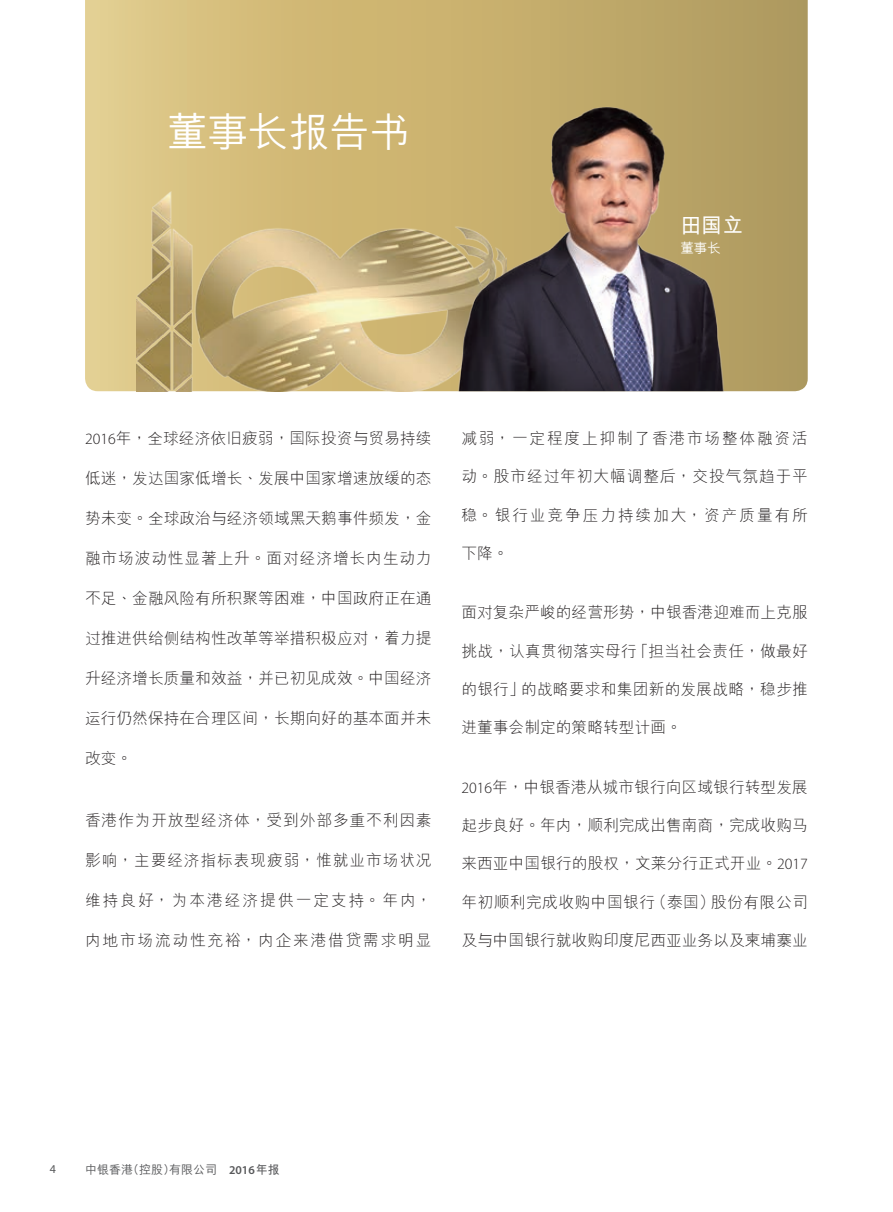
<style>
.page{position:relative;width:893px;height:1212px;background:#fff}
.page>*{position:absolute;margin:0;border:0;box-sizing:border-box;transform-origin:0 0}
.t1{font:500 40.5px "M Hei HKS";color:#fff}
.t2{font:700 21px "M Hei HKS";color:#fff}
.t3{font:300 15.75px "M Hei HKS";letter-spacing:.005em;color:#231f20}
.t4{font:300 15.75px "M Hei HKS";letter-spacing:.055em;color:#231f20}
.t5{font:300 15.75px "M Hei HKS";letter-spacing:.11em;color:#231f20}
.t6{font:300 15.75px "M Hei HKS";letter-spacing:.03em;color:#231f20}
.t7{font:300 15.75px "M Hei HKS";letter-spacing:.125em;color:#231f20}
.t8{font:300 15.75px "M Hei HKS";letter-spacing:.12em;color:#231f20}
.t9{font:500 13.5px "M Hei HKS";color:#fff}
.t10{font:500 12px "M Hei HKS";color:#57585a}
.t11{font:12px "Myriad Pro";color:#57585a}
.s1{font-family:"Myriad Pro"}
.s2{font-family:"Myriad Pro";font-weight:600}
.s3{font-weight:700}
</style>
<div class="page">
<svg style="left:85px;top:0;width:723px;height:391px;background:#c9b373"></svg>
<img style="left:137px;top:191px;width:302px;height:200px">
<img style="left:439px;top:96px;width:288px;height:295px">
<h1 class="t1" style="left:167px;top:102px;width:244px">董事長報告書</h1>
<h2 class="t2" style="left:680px;top:210px;width:64px">田國立</h2>
<p class="t9" style="left:680px;top:238px;width:42px">董事長</p>
<p class="t3" style="left:85px;top:427px;width:348px"><span class="s1">2016</span>年，全球經濟依舊疲弱，國際投資與貿易持續</p>
<p class="t3" style="left:85px;top:467px;width:348px">低迷，發達國家低增長、發展中國家增速放緩的態</p>
<p class="t3" style="left:85px;top:507px;width:348px">勢未變。全球政治與經濟領域黑天鵝事件頻發，金</p>
<p class="t4" style="left:85px;top:547px;width:348px">融市場波動性顯著上升。面對經濟增長內生動力</p>
<p class="t3" style="left:85px;top:587px;width:348px">不足、金融風險有所積聚等困難，中國政府正在通</p>
<p class="t3" style="left:85px;top:627px;width:348px">過推進供給側結構性改革等舉措積極應對，着力提</p>
<p class="t3" style="left:85px;top:667px;width:348px">升經濟增長質量和效益，並已初見成效。中國經濟</p>
<p class="t3" style="left:85px;top:707px;width:348px">運行仍然保持在合理區間，長期向好的基本面並未</p>
<p class="t3" style="left:85px;top:747px;width:49px">改變。</p>
<p class="t4" style="left:85px;top:809px;width:348px">香港作為開放型經濟體，受到外部多重不利因素</p>
<p class="t4" style="left:85px;top:849px;width:348px">影響，主要經濟指標表現疲弱，惟就業市場狀況</p>
<p class="t7" style="left:85px;top:889px;width:348px">維持良好，為本港經濟提供一定支持。年內，</p>
<p class="t5" style="left:85px;top:929px;width:348px">內地市場流動性充裕，內企來港借貸需求明顯</p>
<p class="t5" style="left:461px;top:427px;width:348px">減弱，一定程度上抑制了香港市場整體融資活</p>
<p class="t4" style="left:461px;top:466px;width:348px">動。股市經過年初大幅調整後，交投氣氛趨於平</p>
<p class="t8" style="left:461px;top:504px;width:348px">穩。銀行業競爭壓力持續加大，資產質量有所</p>
<p class="t3" style="left:461px;top:542px;width:49px">下降。</p>
<p class="t3" style="left:461px;top:602px;width:348px">面對複雜嚴峻的經營形勢，中銀香港迎難而上克服</p>
<p class="t3" style="left:461px;top:640px;width:348px">挑戰，認真貫徹落實母行「擔當社會責任，做最好</p>
<p class="t3" style="left:461px;top:678px;width:348px">的銀行」的戰略要求和集團新的發展戰略，穩步推</p>
<p class="t3" style="left:461px;top:716px;width:222px">進董事會制定的策略轉型計畫。</p>
<p class="t3" style="left:461px;top:776px;width:348px"><span class="s1">2016</span>年，中銀香港從城市銀行向區域銀行轉型發展</p>
<p class="t3" style="left:461px;top:814px;width:348px">起步良好。年內，順利完成出售南商，完成收購馬</p>
<p class="t3" style="left:461px;top:852px;width:348px">來西亞中國銀行的股權，文萊分行正式開業。<span class="s1">2017</span></p>
<p class="t6" style="left:461px;top:891px;width:348px">年初順利完成收購中國銀行（泰國）股份有限公司</p>
<p class="t3" style="left:461px;top:929px;width:348px">及與中國銀行就收購印度尼西亞業務以及柬埔寨業</p>
<p class="t11" style="left:50px;top:1161px;width:8px">4</p>
<p class="t10" style="left:85px;top:1160px;width:196px">中銀香港（控股）有限公司 <span class="s2">2016</span><span class="s3">年報</span></p>
</div>
